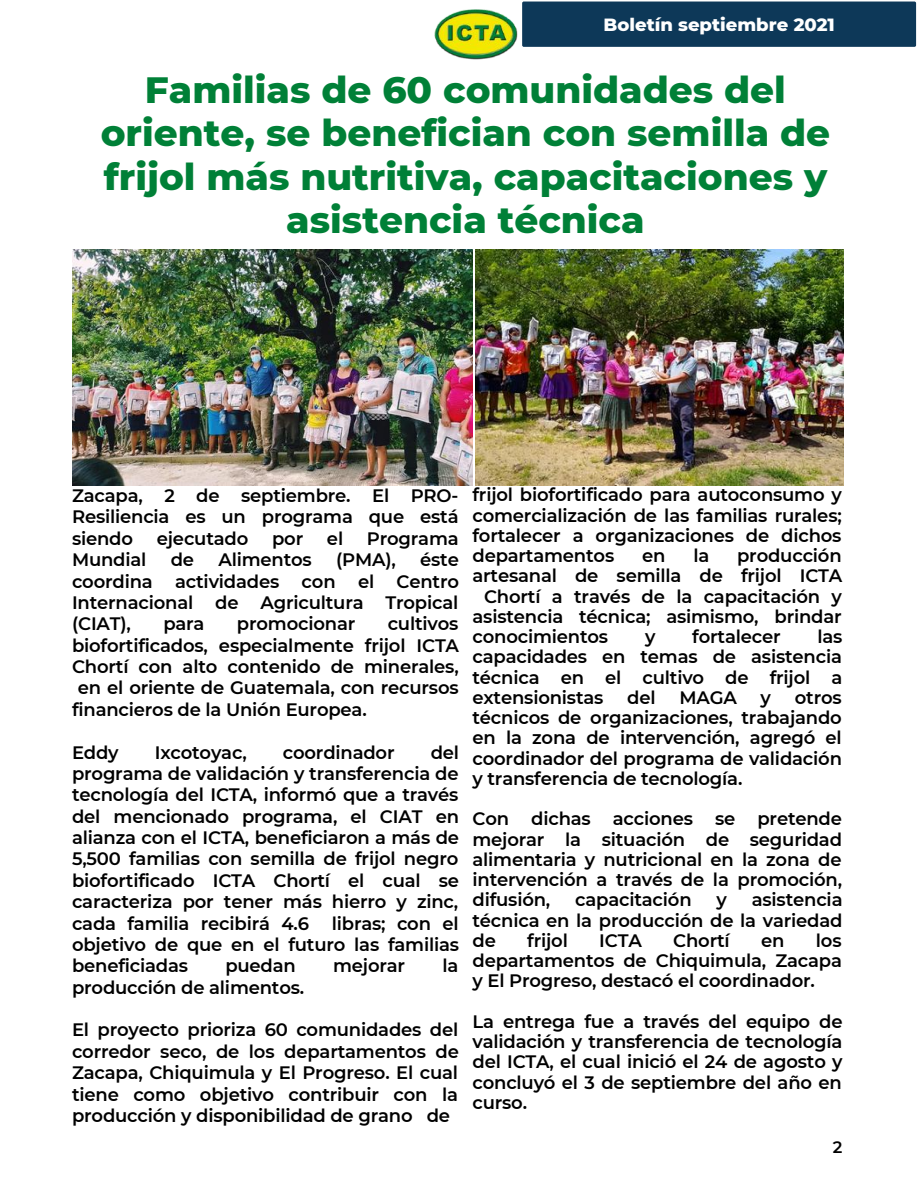
<style>
.page{position:relative;width:918px;height:1188px;background:#fff}
.page>*{position:absolute;margin:0;border:0;box-sizing:border-box;transform-origin:0 0}
.t1{font:800 37.35px/43.2px "Montserrat";color:#008037;text-align:center}
.t2{font:600 18px/20.2px "Montserrat";letter-spacing:-.01em;color:#000;text-align:justify}
.t3{font:800 18px "Montserrat";color:#fff}
.t4{font:600 16.5px "Montserrat";color:#000}
</style>
<div class="page">
<img style="left:434px;top:9px;width:84px;height:51px">
<div style="left:522px;top:1px;width:395px;height:46px;background:#0d3858"></div>
<img style="left:72px;top:249px;width:401px;height:236px">
<img style="left:475px;top:249px;width:368px;height:237px">
<p class="t3" style="left:604px;top:13px;width:233px">Boletín septiembre 2021</p>
<h1 class="t1" style="left:101px;top:68px;width:731px">Familias de 60 comunidades del oriente, se benefician con semilla de frijol más nutritiva, capacitaciones y asistencia técnica</h1>
<p class="t2" style="left:72px;top:485px;width:388px;line-height:21.3px">Zacapa, 2 de septiembre. El PRO-Resiliencia es un programa que está siendo</p>
<p class="t2" style="left:157px;top:528px;width:93px">ejecutado</p>
<p class="t2" style="left:272px;top:528px;width:33px">por</p>
<p class="t2" style="left:327px;top:528px;width:18px">el</p>
<p class="t2" style="left:367px;top:528px;width:93px">Programa</p>
<p class="t2" style="left:72px;top:550px;width:76px">Mundial</p>
<p class="t2" style="left:171px;top:550px;width:25px">de</p>
<p class="t2" style="left:218px;top:550px;width:95px">Alimentos</p>
<p class="t2" style="left:336px;top:550px;width:61px">(PMA),</p>
<p class="t2" style="left:72px;top:549px;width:389px;line-height:21.3px;text-indent:348px">éste coordina actividades con el Centro Internacional de Agricultura Tropical (CIAT),</p>
<p class="t2" style="left:163px;top:614px;width:43px">para</p>
<p class="t2" style="left:237px;top:614px;width:120px">promocionar</p>
<p class="t2" style="left:388px;top:614px;width:72px">cultivos</p>
<p class="t2" style="left:72px;top:635px;width:389px">biofortificados, especialmente frijol ICTA</p>
<p class="t2" style="left:72px;top:656px;width:388px">Chortí con alto contenido de minerales,</p>
<p class="t2" style="left:78px;top:678px;width:382px">en el oriente de Guatemala, con recursos</p>
<p class="t2" style="left:72px;top:699px;width:296px">financieros de la Unión Europea.</p>
<p class="t2" style="left:72px;top:742px;width:48px">Eddy</p>
<p class="t2" style="left:155px;top:742px;width:93px">Ixcotoyac,</p>
<p class="t2" style="left:283px;top:742px;width:113px">coordinador</p>
<p class="t2" style="left:72px;top:741px;width:389px;line-height:21.3px;text-indent:359px">del programa de validación y transferencia de tecnología del ICTA, informó que a través del mencionado programa, el CIAT en alianza con el ICTA, beneficiaron a más de 5,500 familias con semilla de frijol negro biofortificado ICTA Chortí el cual se caracteriza por tener más hierro y zinc, cada familia recibirá 4.6</p>
<p class="t2" style="left:72px;top:912px;width:389px;line-height:21.3px;text-indent:260px">libras; con el objetivo de que en el futuro las familias beneficiadas</p>
<p class="t2" style="left:225px;top:956px;width:72px">puedan</p>
<p class="t2" style="left:333px;top:956px;width:74px">mejorar</p>
<p class="t2" style="left:442px;top:956px;width:17px">la</p>
<p class="t2" style="left:72px;top:977px;width:234px">producción de alimentos.</p>
<p class="t2" style="left:72px;top:1019px;width:388px;line-height:21.3px">El proyecto prioriza 60 comunidades del corredor seco, de los departamentos de Zacapa, Chiquimula y El Progreso. El cual tiene como objetivo contribuir con la producción y disponibilidad de grano de</p>
<p class="t2" style="left:472px;top:485px;width:371px">frijol biofortificado para autoconsumo y comercialización de las familias rurales; fortalecer a organizaciones de dichos departamentos</p>
<p class="t2" style="left:642px;top:546px;width:25px">en</p>
<p class="t2" style="left:693px;top:546px;width:17px">la</p>
<p class="t2" style="left:737px;top:546px;width:106px">producción</p>
<p class="t2" style="left:472px;top:566px;width:371px">artesanal de semilla de frijol ICTA</p>
<p class="t2" style="left:484px;top:586px;width:359px">Chortí a través de la capacitación y</p>
<p class="t2" style="left:472px;top:606px;width:371px">asistencia técnica; asimismo, brindar</p>
<p class="t2" style="left:472px;top:627px;width:137px">conocimientos</p>
<p class="t2" style="left:645px;top:627px;width:12px">y</p>
<p class="t2" style="left:692px;top:627px;width:90px">fortalecer</p>
<p class="t2" style="left:472px;top:627px;width:372px;text-indent:345px">las capacidades en temas de asistencia técnica en el cultivo de frijol a extensionistas</p>
<p class="t2" style="left:627px;top:687px;width:30px">del</p>
<p class="t2" style="left:679px;top:687px;width:59px">MAGA</p>
<p class="t2" style="left:761px;top:687px;width:12px">y</p>
<p class="t2" style="left:472px;top:687px;width:371px;text-indent:322px">otros técnicos de organizaciones, trabajando en la zona de intervención, agregó el coordinador del programa de validación y transferencia de tecnología.</p>
<p class="t2" style="left:472px;top:809px;width:371px">Con dichas acciones se pretende mejorar la situación de seguridad alimentaria y nutricional en la zona de intervención a través de la promoción, difusión,</p>
<p class="t2" style="left:472px;top:890px;width:372px;text-indent:279px">asistencia técnica en la producción de la variedad de</p>
<p class="t2" style="left:575px;top:890px;width:118px">capacitación</p>
<p class="t2" style="left:717px;top:890px;width:12px">y</p>
<p class="t2" style="left:527px;top:930px;width:42px">frijol</p>
<p class="t2" style="left:599px;top:930px;width:44px">ICTA</p>
<p class="t2" style="left:673px;top:930px;width:58px">Chortí</p>
<p class="t2" style="left:761px;top:930px;width:25px">en</p>
<p class="t2" style="left:472px;top:930px;width:371px;text-indent:343px">los departamentos de Chiquimula, Zacapa y El Progreso, destacó el coordinador.</p>
<p class="t2" style="left:472px;top:1011px;width:372px">La entrega fue a través del equipo de validación y transferencia de tecnología del ICTA, el cual inició el 24 de agosto y concluyó el 3 de septiembre del año en curso.</p>
<p class="t4" style="left:833px;top:1137px;width:11px">2</p>
</div>
